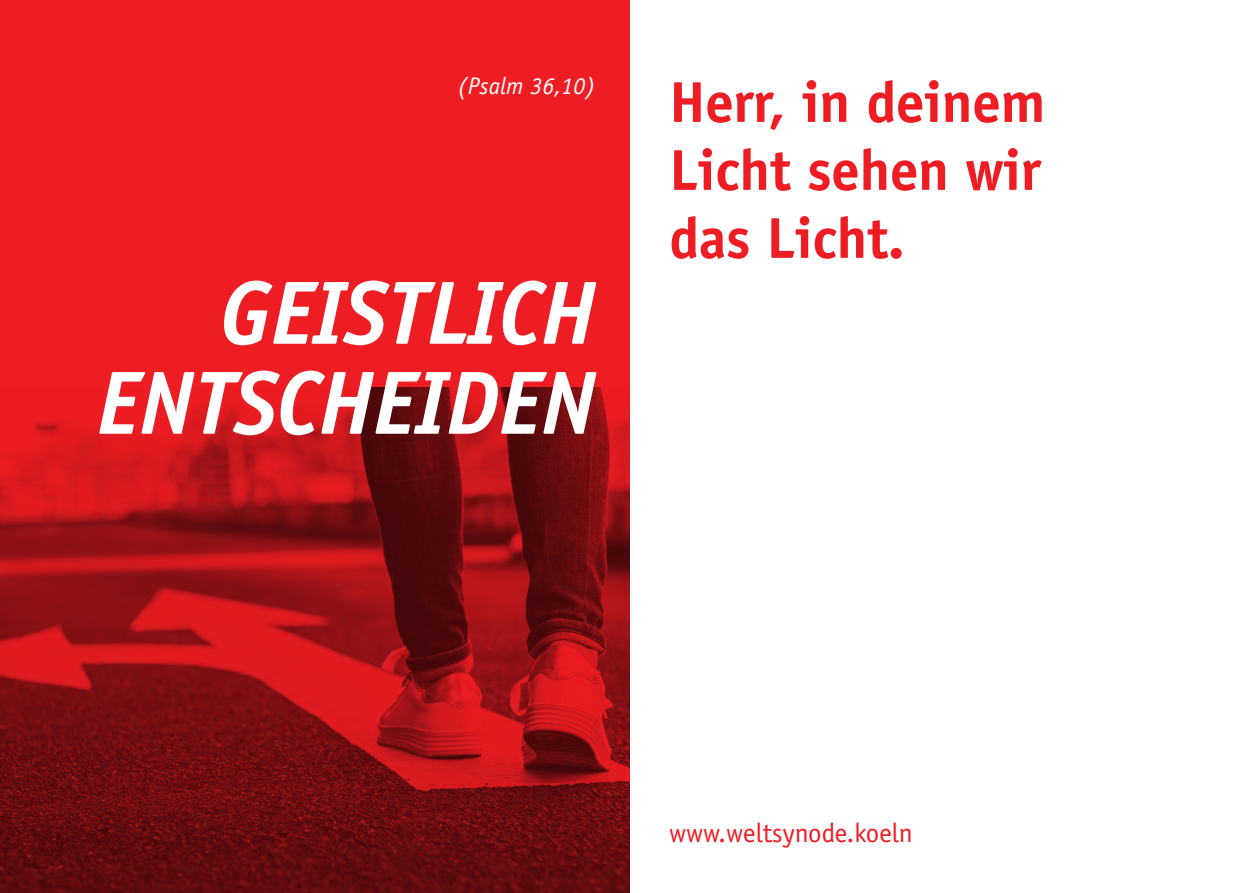
<style>
.page{position:relative;width:1259px;height:893px;background:#fff}
.page>*{position:absolute;margin:0;border:0;box-sizing:border-box;transform-origin:0 0}
.t1{font:italic 700 90px/90px "Officina Sans";letter-spacing:-.01em;color:#fff;text-align:right}
.t2{font:700 57.9px/68.1px "Officina Sans";letter-spacing:-.01em;color:#ee1d23;text-align:justify}
.t3{font:27px "Officina Sans";color:#ee1d23}
.t4{font:italic 24px "Officina Sans";color:#fff}
</style>
<div class="page">
<svg style="left:0;top:0;width:629px;height:893px;background:#ba161b"></svg>
<p class="t4" style="left:457px;top:72px;width:140px">(Psalm 36,10)</p>
<h1 class="t1" style="left:96px;top:268px;width:501px">GEISTLICH<br>ENTSCHEIDEN</h1>
<p class="t2" style="left:669px;top:67px;width:378px">Herr, in deinem Licht sehen wir das Licht.</p>
<p class="t3" style="left:669px;top:817px;width:245px">www.weltsynode.koeln</p>
</div>
